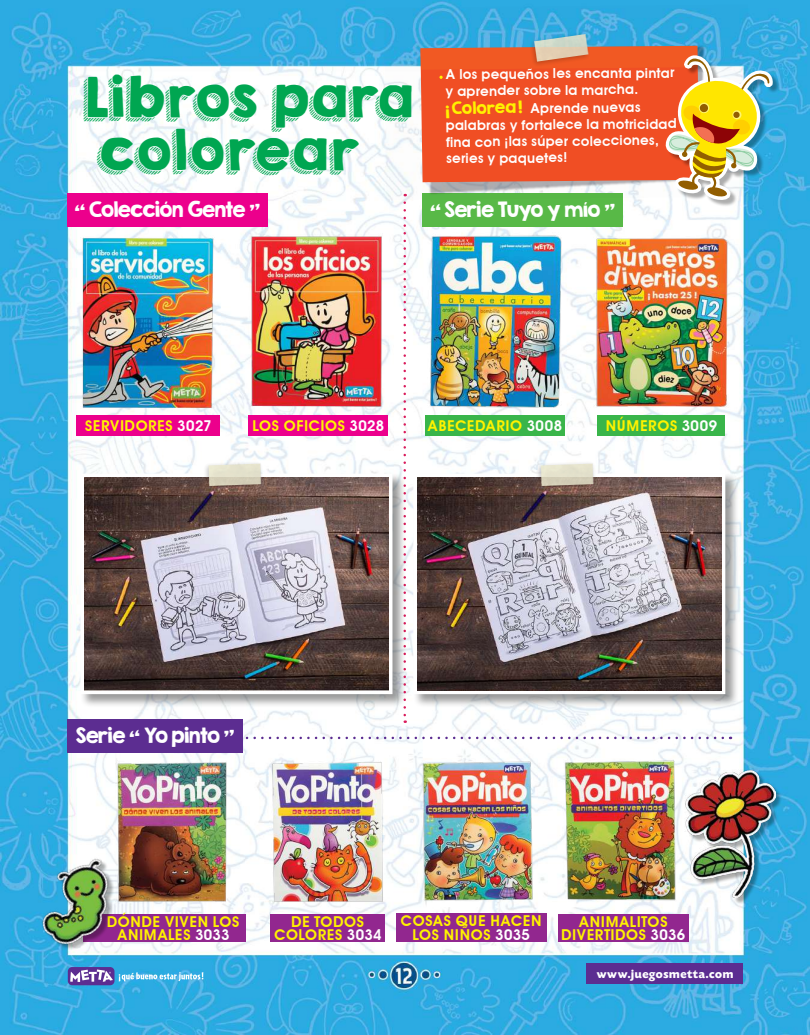
<style>
.page{position:relative;width:810px;height:1035px;background:#fff}
.page>*{position:absolute;margin:0;border:0;box-sizing:border-box;transform-origin:0 0}
.t1{font:50px/52.5px "KGHAPPY";letter-spacing:-.05em;color:#00a651}
.t2{font:18.75px "KG Second Chances Solid";letter-spacing:-.045em;color:#fff}
.t3{font:15px/13px "A Avant Garde Demi";letter-spacing:.015em;color:#fff200;text-align:center}
.t4{font:15px "KG Second Chances Solid";letter-spacing:-.01em;color:#fff200}
.t5{font:13.75px/16.2px "A Avant Garde Demi";color:#fff}
.t6{font:700 12.5px "Today SHOP";letter-spacing:.05em;color:#fff}
.s1{color:#fff}
</style>
<div class="page">
<img style="left:1px;top:0;width:809px;height:1035px">
<div style="left:586px;top:963px;width:157px;height:21px;background:#5c2d91"></div>
<div style="left:68px;top:967px;width:46px;height:18px;background:#5c2d91;border-radius:4px"></div>
<svg style="left:70px;top:970px;width:43px;height:12px"></svg>
<svg style="left:119px;top:972px;width:84px;height:10px"></svg>
<div style="left:77px;top:415px;width:143px;height:20px;background:#ec008c"></div>
<div style="left:249px;top:415px;width:139px;height:20px;background:#ec008c"></div>
<div style="left:425px;top:415px;width:140px;height:20px;background:#39b54a"></div>
<div style="left:83px;top:915px;width:163px;height:27px;background:#92278f"></div>
<div style="left:271px;top:914px;width:114px;height:27px;background:#92278f"></div>
<div style="left:396px;top:913px;width:150px;height:29px;background:#92278f"></div>
<div style="left:558px;top:915px;width:131px;height:27px;background:#92278f"></div>
<img style="left:249px;top:233px;width:136px;height:175px">
<img style="left:80px;top:236px;width:136px;height:174px">
<img style="left:116px;top:760px;width:112px;height:143px">
<img style="left:564px;top:759px;width:113px;height:143px">
<img style="left:271px;top:761px;width:113px;height:142px">
<img style="left:421px;top:760px;width:112px;height:142px">
<svg style="left:247px;top:737px;width:484px;height:2px"></svg>
<div style="left:67px;top:194px;width:200px;height:33px;background:#ec008c"></div>
<div style="left:422px;top:194px;width:200px;height:33px;background:#58b947"></div>
<div style="left:67px;top:720px;width:175px;height:33px;background:#5c2d91"></div>
<img style="left:428px;top:233px;width:137px;height:174px">
<img style="left:594px;top:235px;width:135px;height:174px">
<div style="left:687px;top:772px;width:95px;height:132px;background:#000;opacity:.32"></div>
<img style="left:684px;top:770px;width:91px;height:128px">
<svg style="left:403px;top:203px;width:3px;height:520px"></svg>
<img style="left:24px;top:854px;width:102px;height:99px">
<img style="left:384px;top:5px;width:324px;height:195px">
<img style="left:708px;top:5px;width:41px;height:41px">
<div style="left:667px;top:57px;width:112px;height:150px;background:#000;opacity:.32"></div>
<svg style="left:420px;top:46px;width:356px;height:159px;background:#d47c50"></svg>
<div style="left:529px;top:31px;width:63px;height:36px;background:#000;opacity:.25"></div>
<img style="left:588px;top:34px;width:1px;height:28px">
<img style="left:534px;top:34px;width:54px;height:28px">
<div style="left:598px;top:415px;width:127px;height:20px;background:#39b54a"></div>
<div style="left:413px;top:473px;width:326px;height:235px;background:#000;opacity:.4"></div>
<div style="left:413px;top:474px;width:312px;height:220px;background:#fff;border:8px solid #fff"></div>
<img style="left:417px;top:477px;width:304px;height:213px">
<div style="left:80px;top:473px;width:326px;height:235px;background:#000;opacity:.4"></div>
<div style="left:80px;top:474px;width:312px;height:220px;background:#fff"></div>
<img style="left:84px;top:477px;width:305px;height:213px">
<div style="left:203px;top:460px;width:61px;height:32px;background:#000;opacity:.25"></div>
<img style="left:208px;top:464px;width:53px;height:22px">
<div style="left:535px;top:460px;width:62px;height:32px;background:#000;opacity:.25"></div>
<img style="left:593px;top:464px;width:1px;height:22px">
<img style="left:541px;top:464px;width:52px;height:22px">
<h1 class="t1" style="left:82px;top:72px;width:334px">Libros para colorear</h1>
<p class="t2" style="left:74px;top:198px;width:188px">“ Colección Gente ”</p>
<p class="t5" style="left:445px;top:67px;width:231px;rotate:-1deg">A los pequeños les encanta pintar y aprender sobre la marcha.</p>
<p class="t4" style="left:446px;top:98px;width:78px">¡ Colorea !</p>
<p class="t5" style="left:445px;top:102px;width:233px;text-indent:85px;rotate:-1deg">Aprende nuevas palabras y fortalece la motricidad fina con ¡las súper colecciones, series y paquetes!</p>
<p class="t2" style="left:430px;top:198px;width:187px">“ Serie Tuyo y mío ”</p>
<p class="t3" style="left:85px;top:419px;width:128px">SERVIDORES <span class="s1">3027</span></p>
<p class="t3" style="left:253px;top:419px;width:133px">LOS OFICIOS <span class="s1">3028</span></p>
<p class="t3" style="left:427px;top:419px;width:136px">ABECEDARIO <span class="s1">3008</span></p>
<p class="t3" style="left:605px;top:419px;width:113px">NÚMEROS <span class="s1">3009</span></p>
<p class="t2" style="left:76px;top:723px;width:160px">Serie “ Yo pinto ”</p>
<p class="t3" style="left:107px;top:915px;width:134px">DÓNDE VIVEN LOS<br>ANIMALES <span class="s1">3033</span></p>
<p class="t3" style="left:561px;top:915px;width:125px">ANIMALITOS<br>DIVERTIDOS <span class="s1">3036</span></p>
<p class="t3" style="left:274px;top:915px;width:109px">DE TODOS<br>COLORES <span class="s1">3034</span></p>
<p class="t3" style="left:401px;top:913px;width:143px;line-height:14.2px">COSAS QUE HACEN<br>LOS NIÑOS <span class="s1">3035</span></p>
<p class="t6" style="left:597px;top:967px;width:138px">www.juegosmetta.com</p>
</div>
